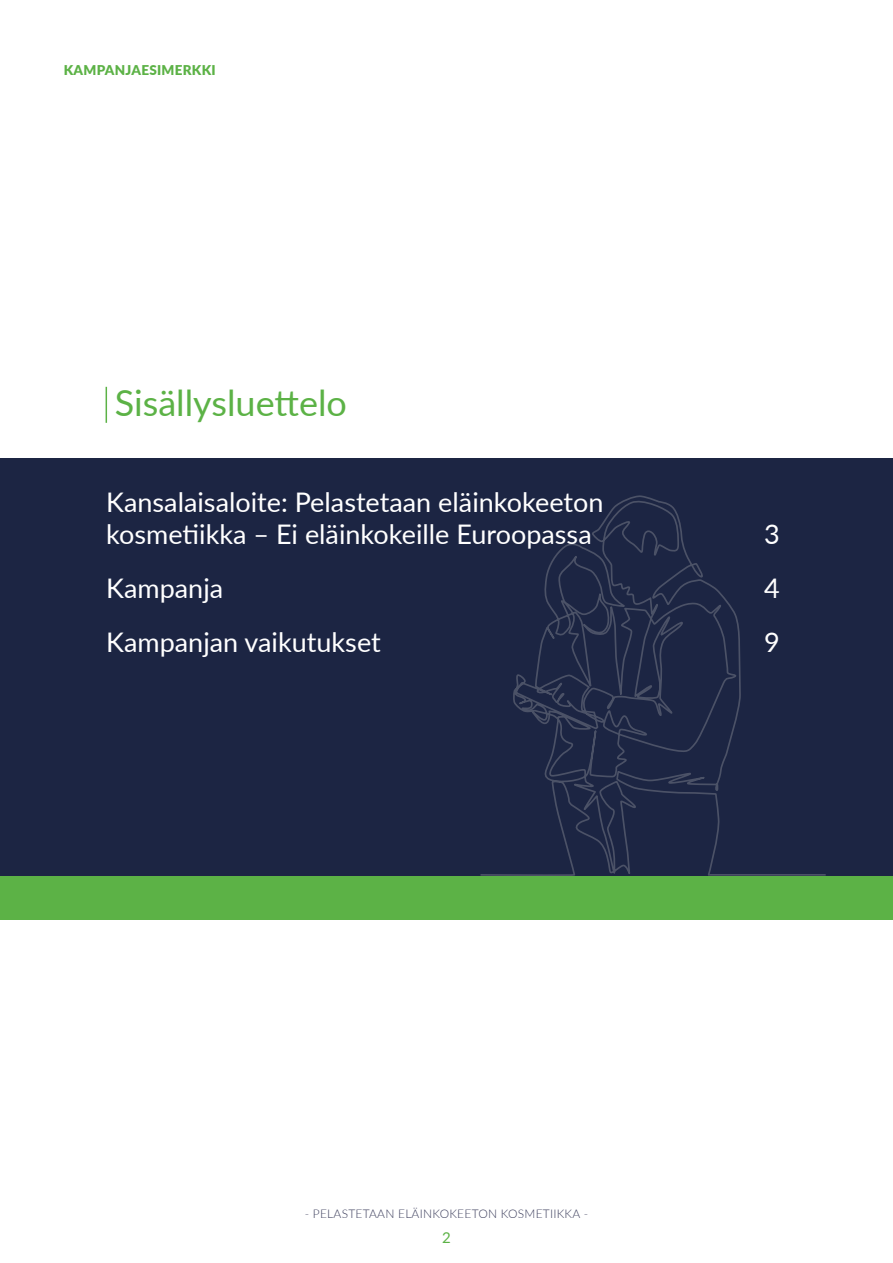
<style>
.page{position:relative;width:893px;height:1263px;background:#fff}
.page>*{position:absolute;margin:0;border:0;box-sizing:border-box;transform-origin:0 0}
.TOC_accent_title{font:36px "Lato";color:#5cb246}
.t1{font:27px/32.4px "Lato";color:#fff}
.t2{font:15px "Lato";color:#5cb246}
.t3{font:900 13.5px "Lato";letter-spacing:.02em;color:#5cb246}
.t4{font:300 12px "Lato";letter-spacing:.02em;color:#3c3e5c}
</style>
<div class="page">
<div style="left:0;top:459px;width:893px;height:417px;background:#1c2543"></div>
<svg style="left:480px;top:495px;width:346px;height:381px"></svg>
<div style="left:0;top:876px;width:893px;height:43px;background:#5cb246"></div>
<hr style="left:106px;top:387px;width:1px;height:36px;background:#5cb246">
<p class="t3" style="left:64px;top:60px;width:153px">KAMPANJAESIMERKKI</p>
<p class="TOC_accent_title" style="left:115px;top:377px;width:234px">Sisällysluettelo</p>
<p class="t1" style="left:106px;top:485px;width:499px">Kansalaisaloite: Pelastetaan eläinkokeeton kosmetiikka – Ei eläinkokeille Euroopassa</p>
<p class="t1" style="left:764px;top:517px;width:17px">3</p>
<p class="t1" style="left:106px;top:571px;width:118px">Kampanja</p>
<p class="t1" style="left:764px;top:571px;width:17px">4</p>
<p class="t1" style="left:106px;top:625px;width:276px">Kampanjan vaikutukset</p>
<p class="t1" style="left:764px;top:625px;width:17px">9</p>
<p class="t4" style="left:305px;top:1206px;width:285px">- PELASTETAAN ELÄINKOKEETON KOSMETIIKKA -</p>
<p class="t2" style="left:442px;top:1227px;width:10px">2</p>
</div>
